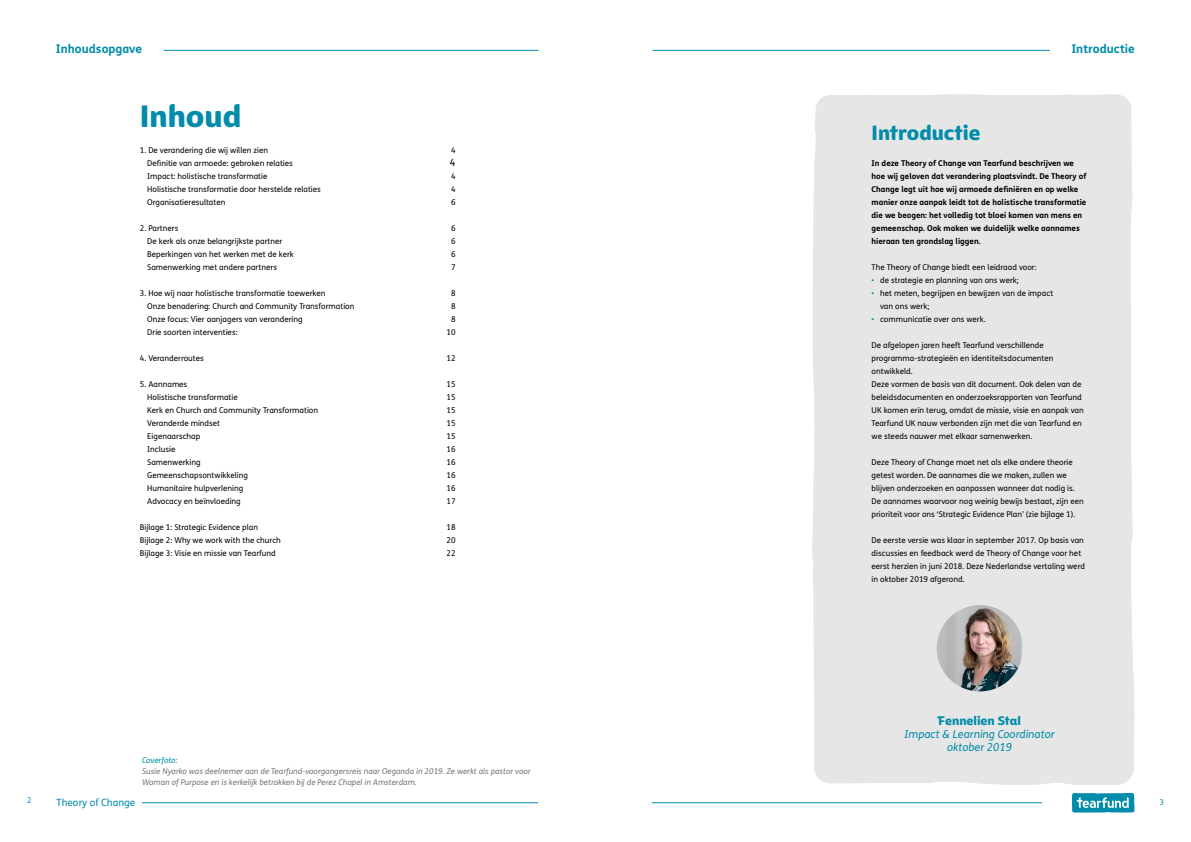
<style>
.page{position:relative;width:1191px;height:842px;background:#fff}
.page>*{position:absolute;margin:0;border:0;box-sizing:border-box;transform-origin:0 0}
.t1{font:30px "Tearfund Sans";color:#008caa}
.t2{font:20px "Tearfund Sans";color:#008caa}
.t3{font:700 12px "FS Me";color:#008caa}
.t4{font:12px "Tearfund Sans";color:#008caa}
.t5{font:italic 11px/13px "FS Me";color:#008caa;text-align:center}
.t6{font:10px "FS Me";color:#008caa}
.t7{font:10px "FS Me";color:#000}
.t8{font:8px/13px "FS Me";color:#000}
.t9{font:700 8px/13px "FS Me";color:#000}
.t10{font:italic 8px/11px "FS Me";color:#757575}
.t11{font:italic 8px "FS Me";color:#008caa}
.t12{font:8px "FS Me";color:#008caa}
.s1{color:#008caa}
</style>
<div class="page">
<div style="left:811px;top:94px;width:323px;height:719px;background:#e6e6e6"></div>
<hr style="left:163px;top:50px;width:375px;height:1px;background:#008caa">
<hr style="left:652px;top:50px;width:397px;height:1px;background:#008caa">
<hr style="left:652px;top:802px;width:389px;height:1px;background:#008caa">
<svg style="left:1071px;top:793px;width:63px;height:19px"></svg>
<hr style="left:142px;top:802px;width:396px;height:1px;background:#008caa">
<img style="left:936px;top:605px;width:87px;height:86px;border-radius:43px">
<h3 class="t3" style="left:56px;top:39px;width:88px">Inhoudsopgave</h3>
<h1 class="t1" style="left:140px;top:89px;width:103px">Inhoud</h1>
<p class="t8" style="left:140px;top:144px;width:130px">1. De verandering die wij willen zien</p>
<p class="t8" style="left:451px;top:144px;width:6px">4</p>
<p class="t8" style="left:147px;top:157px;width:147px">Definitie van armoede: gebroken relaties</p>
<p class="t7" style="left:450px;top:156px;width:7px">4</p>
<p class="t8" style="left:147px;top:170px;width:122px">Impact: holistische transformatie</p>
<p class="t8" style="left:451px;top:170px;width:6px">4</p>
<p class="t8" style="left:147px;top:183px;width:175px">Holistische transformatie door herstelde relaties</p>
<p class="t8" style="left:451px;top:183px;width:6px">4</p>
<p class="t8" style="left:147px;top:196px;width:80px">Organisatieresultaten</p>
<p class="t8" style="left:451px;top:196px;width:6px">6</p>
<p class="t8" style="left:140px;top:222px;width:40px">2. Partners</p>
<p class="t8" style="left:451px;top:222px;width:6px">6</p>
<p class="t8" style="left:147px;top:235px;width:137px">De kerk als onze belangrijkste partner</p>
<p class="t8" style="left:451px;top:235px;width:6px">6</p>
<p class="t8" style="left:147px;top:248px;width:148px">Beperkingen van het werken met de kerk</p>
<p class="t8" style="left:451px;top:248px;width:6px">6</p>
<p class="t8" style="left:147px;top:261px;width:131px">Samenwerking met andere partners</p>
<p class="t8" style="left:451px;top:261px;width:6px">7</p>
<p class="t8" style="left:140px;top:287px;width:187px">3. Hoe wij naar holistische transformatie toewerken</p>
<p class="t8" style="left:451px;top:287px;width:6px">8</p>
<p class="t8" style="left:147px;top:300px;width:209px">Onze benadering: Church and Community Transformation</p>
<p class="t8" style="left:451px;top:300px;width:6px">8</p>
<p class="t8" style="left:147px;top:313px;width:157px">Onze focus: Vier aanjagers van verandering</p>
<p class="t8" style="left:451px;top:313px;width:6px">8</p>
<p class="t8" style="left:147px;top:326px;width:92px">Drie soorten interventies:</p>
<p class="t8" style="left:446px;top:326px;width:11px">10</p>
<p class="t8" style="left:140px;top:352px;width:65px">4. Veranderroutes</p>
<p class="t8" style="left:446px;top:352px;width:11px">12</p>
<p class="t8" style="left:140px;top:378px;width:49px">5. Aannames</p>
<p class="t8" style="left:446px;top:378px;width:11px">15</p>
<p class="t8" style="left:147px;top:391px;width:92px">Holistische transformatie</p>
<p class="t8" style="left:446px;top:391px;width:11px">15</p>
<p class="t8" style="left:147px;top:404px;width:172px">Kerk en Church and Community Transformation</p>
<p class="t8" style="left:446px;top:404px;width:11px">15</p>
<p class="t8" style="left:147px;top:417px;width:74px">Veranderde mindset</p>
<p class="t8" style="left:446px;top:417px;width:11px">15</p>
<p class="t8" style="left:147px;top:430px;width:55px">Eigenaarschap</p>
<p class="t8" style="left:446px;top:430px;width:11px">15</p>
<p class="t8" style="left:147px;top:443px;width:30px">Inclusie</p>
<p class="t8" style="left:446px;top:443px;width:11px">16</p>
<p class="t8" style="left:147px;top:456px;width:55px">Samenwerking</p>
<p class="t8" style="left:446px;top:456px;width:11px">16</p>
<p class="t8" style="left:147px;top:469px;width:102px">Gemeenschapsontwikkeling</p>
<p class="t8" style="left:446px;top:469px;width:11px">16</p>
<p class="t8" style="left:147px;top:482px;width:97px">Humanitaire hulpverlening</p>
<p class="t8" style="left:446px;top:482px;width:11px">16</p>
<p class="t8" style="left:147px;top:495px;width:95px">Advocacy en beïnvloeding</p>
<p class="t8" style="left:446px;top:495px;width:11px">17</p>
<p class="t8" style="left:140px;top:521px;width:120px">Bijlage 1: Strategic Evidence plan</p>
<p class="t8" style="left:446px;top:521px;width:11px">18</p>
<p class="t8" style="left:140px;top:534px;width:142px">Bijlage 2: Why we work with the church</p>
<p class="t8" style="left:446px;top:534px;width:11px">20</p>
<p class="t8" style="left:140px;top:547px;width:137px">Bijlage 3: Visie en missie van Tearfund</p>
<p class="t8" style="left:446px;top:547px;width:11px">22</p>
<p class="t12" style="left:27px;top:795px;width:6px">2</p>
<p class="t11" style="left:142px;top:755px;width:37px">Coverfoto:</p>
<p class="t10" style="left:142px;top:766px;width:390px">Susie Nyarko was deelnemer aan de Tearfund-voorgangersreis naar Oeganda in 2019. Ze werkt als pastor voor<br>Woman of Purpose en is kerkelijk betrokken bij de Perez Chapel in Amsterdam.</p>
<p class="t6" style="left:57px;top:796px;width:80px">Theory of Change</p>
<h3 class="t3" style="left:1071px;top:39px;width:65px">Introductie</h3>
<h2 class="t2" style="left:871px;top:115px;width:110px">Introductie</h2>
<p class="t9" style="left:871px;top:156px;width:216px">In deze Theory of Change van Tearfund beschrijven we hoe wij geloven dat verandering plaatsvindt. De Theory of Change legt uit hoe wij armoede definiëren en op welke manier onze aanpak leidt tot de holistische transformatie die we beogen: het volledig tot bloei komen van mens en gemeenschap. Ook maken we duidelijk welke aannames hieraan ten grondslag liggen.</p>
<p class="t8" style="left:871px;top:261px;width:167px">The Theory of Change biedt een leidraad voor:</p>
<p class="t8" style="left:871px;top:274px;width:149px"><span class="s1">•</span> de strategie en planning van ons werk;</p>
<p class="t8" style="left:880px;top:287px;width:175px;text-indent:-9px"><span class="s1">•</span> het meten, begrijpen en bewijzen van de impact van ons werk;</p>
<p class="t8" style="left:871px;top:313px;width:115px"><span class="s1">•</span> communicatie over ons werk.</p>
<p class="t8" style="left:871px;top:339px;width:214px">De afgelopen jaren heeft Tearfund verschillende programma-strategieën en identiteitsdocumenten ontwikkeld.<br>Deze vormen de basis van dit document. Ook delen van de beleidsdocumenten en onderzoeksrapporten van Tearfund UK komen erin terug, omdat de missie, visie en aanpak van Tearfund UK nauw verbonden zijn met die van Tearfund en we steeds nauwer met elkaar samenwerken.</p>
<p class="t8" style="left:871px;top:456px;width:214px">Deze Theory of Change moet net als elke andere theorie getest worden. De aannames die we maken, zullen we blijven onderzoeken en aanpassen wanneer dat nodig is.<br>De aannames waarvoor nog weinig bewijs bestaat, zijn een prioriteit voor ons ‘Strategic Evidence Plan’ (zie bijlage 1).</p>
<p class="t8" style="left:871px;top:534px;width:215px">De eerste versie was klaar in september 2017. Op basis van discussies en feedback werd de Theory of Change voor het eerst herzien in juni 2018. Deze Nederlandse vertaling werd in oktober 2019 afgerond.</p>
<h3 class="t4" style="left:938px;top:710px;width:84px">Fennelien Stal</h3>
<h3 class="t5" style="left:904px;top:727px;width:152px">Impact &amp; Learning Coordinator oktober 2019</h3>
<p class="t12" style="left:1159px;top:797px;width:6px">3</p>
</div>
